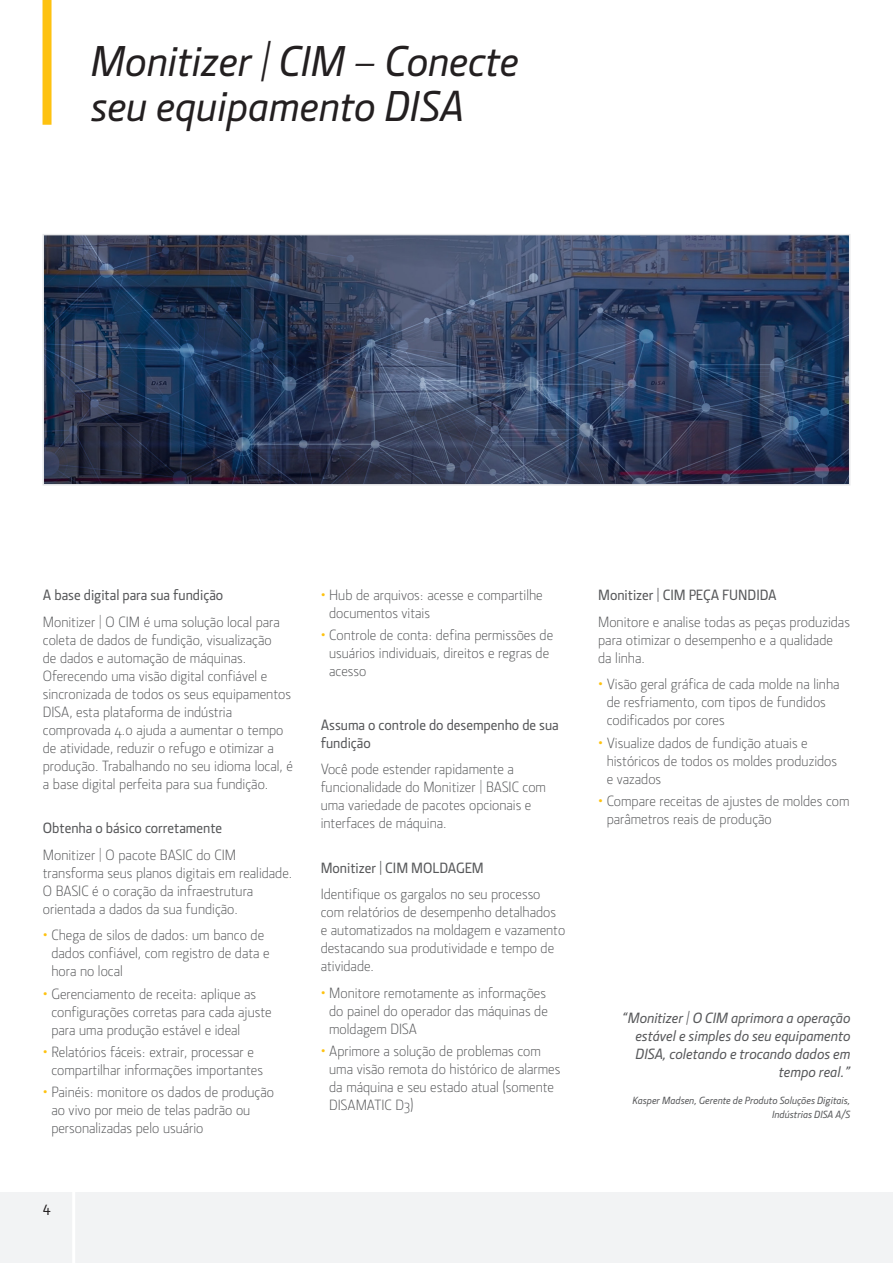
<style>
.page{position:relative;width:893px;height:1263px;background:#fff}
.page>*{position:absolute;margin:0;border:0;box-sizing:border-box;transform-origin:0 0}
.t1{font:italic 500 43.5px/45px "Section";color:#231f20}
.Main_Text{font:300 15px/18px "Section";color:#57585a}
.Main_Text-2{font:500 15px/18px "Section";color:#57585a}
.Main_Text-3{font:italic 500 15px/18px "Section";color:#57585a;text-align:right}
.Main_Text-4{font:15px "Section Medium Caps";color:#231f20}
.Main_Text-5{font:italic 500 10.5px "Section";color:#57585a}
.s1{color:#fec210}
</style>
<div class="page">
<div style="left:43px;top:0;width:9px;height:125px;background:#fec210"></div>
<div style="left:0;top:1193px;width:893px;height:70px;background:#f2f3f4"></div>
<hr style="left:72px;top:1183px;width:3px;height:80px;background:#fff">
<img style="left:46px;top:237px;width:801px;height:245px">
<div style="left:43px;top:234px;width:807px;height:251px;border:2px solid #e6e7e9"></div>
<p class="t1" style="left:91px;top:38px;width:430px">Monitizer | CIM – Conecte seu equipamento DISA</p>
<p class="Main_Text-2" style="left:43px;top:586px;width:182px">A base digital para sua fundição</p>
<p class="Main_Text" style="left:43px;top:612px;width:251px">Monitizer | O CIM é uma solução local para coleta de dados de fundição, visualização<br>de dados e automação de máquinas.<br>Oferecendo uma visão digital confiável e sincronizada de todos os seus equipamentos DISA, esta plataforma de indústria comprovada 4.0 ajuda a aumentar o tempo de atividade, reduzir o refugo e otimizar a produção. Trabalhando no seu idioma local, é a base digital perfeita para sua fundição.</p>
<p class="Main_Text-2" style="left:43px;top:819px;width:181px">Obtenha o básico corretamente</p>
<p class="Main_Text" style="left:43px;top:845px;width:251px">Monitizer | O pacote BASIC do CIM transforma seus planos digitais em realidade.<br>O BASIC é o coração da infraestrutura orientada a dados da sua fundição.</p>
<p class="Main_Text" style="left:51px;top:926px;width:220px;text-indent:-9px"><span class="s1">•</span> Chega de silos de dados: um banco de dados confiável, com registro de data e hora no local</p>
<p class="Main_Text" style="left:51px;top:984px;width:222px;text-indent:-9px"><span class="s1">•</span> Gerenciamento de receita: aplique as configurações corretas para cada ajuste para uma produção estável e ideal</p>
<p class="Main_Text" style="left:51px;top:1042px;width:213px;text-indent:-9px"><span class="s1">•</span> Relatórios fáceis: extrair, processar e compartilhar informações importantes</p>
<p class="Main_Text" style="left:51px;top:1083px;width:224px;text-indent:-9px"><span class="s1">•</span> Painéis: monitore os dados de produção ao vivo por meio de telas padrão ou personalizadas pelo usuário</p>
<p class="Main_Text-4" style="left:43px;top:1200px;width:9px">4</p>
<p class="Main_Text" style="left:329px;top:586px;width:215px;text-indent:-9px"><span class="s1">•</span> Hub de arquivos: acesse e compartilhe documentos vitais</p>
<p class="Main_Text" style="left:329px;top:626px;width:225px;text-indent:-9px"><span class="s1">•</span> Controle de conta: defina permissões de usuários individuais, direitos e regras de acesso</p>
<p class="Main_Text-2" style="left:321px;top:715px;width:240px">Assuma o controle do desempenho de sua fundição</p>
<p class="Main_Text" style="left:321px;top:760px;width:227px">Você pode estender rapidamente a funcionalidade do Monitizer | BASIC com uma variedade de pacotes opcionais e interfaces de máquina.</p>
<p class="Main_Text-2" style="left:321px;top:858px;width:165px">Monitizer | CIM MOLDAGEM</p>
<p class="Main_Text" style="left:321px;top:885px;width:246px">Identifique os gargalos no seu processo com relatórios de desempenho detalhados e automatizados na moldagem e vazamento destacando sua produtividade e tempo de atividade.</p>
<p class="Main_Text" style="left:329px;top:983px;width:220px;text-align:justify;text-indent:-9px"><span class="s1">•</span> Monitore remotamente as informações do painel do operador das máquinas de moldagem DISA</p>
<p class="Main_Text" style="left:329px;top:1041px;width:233px;text-indent:-9px"><span class="s1">•</span> Aprimore a solução de problemas com uma visão remota do histórico de alarmes da máquina e seu estado atual (somente<br>DISAMATIC D3)</p>
<p class="Main_Text-2" style="left:598px;top:586px;width:180px">Monitizer | CIM PEÇA FUNDIDA</p>
<p class="Main_Text" style="left:598px;top:612px;width:253px">Monitore e analise todas as peças produzidas para otimizar o desempenho e a qualidade da linha.</p>
<p class="Main_Text" style="left:607px;top:675px;width:234px;text-indent:-9px"><span class="s1">•</span> Visão geral gráfica de cada molde na linha de resfriamento, com tipos de fundidos codificados por cores</p>
<p class="Main_Text" style="left:607px;top:733px;width:232px;text-indent:-9px"><span class="s1">•</span> Visualize dados de fundição atuais e históricos de todos os moldes produzidos e vazados</p>
<p class="Main_Text" style="left:607px;top:791px;width:244px;text-indent:-9px"><span class="s1">•</span> Compare receitas de ajustes de moldes com parâmetros reais de produção</p>
<p class="Main_Text-3" style="left:622px;top:1009px;width:230px">“Monitizer | O CIM aprimora a operação estável e simples do seu equipamento<br>DISA, coletando e trocando dados em tempo real.”</p>
<p class="Main_Text-5" style="left:632px;top:1094px;width:219px">Kasper Madsen, Gerente de Produto Soluções Digitais,</p>
<p class="Main_Text-5" style="left:772px;top:1107px;width:80px">Indústrias DISA A/S</p>
</div>
